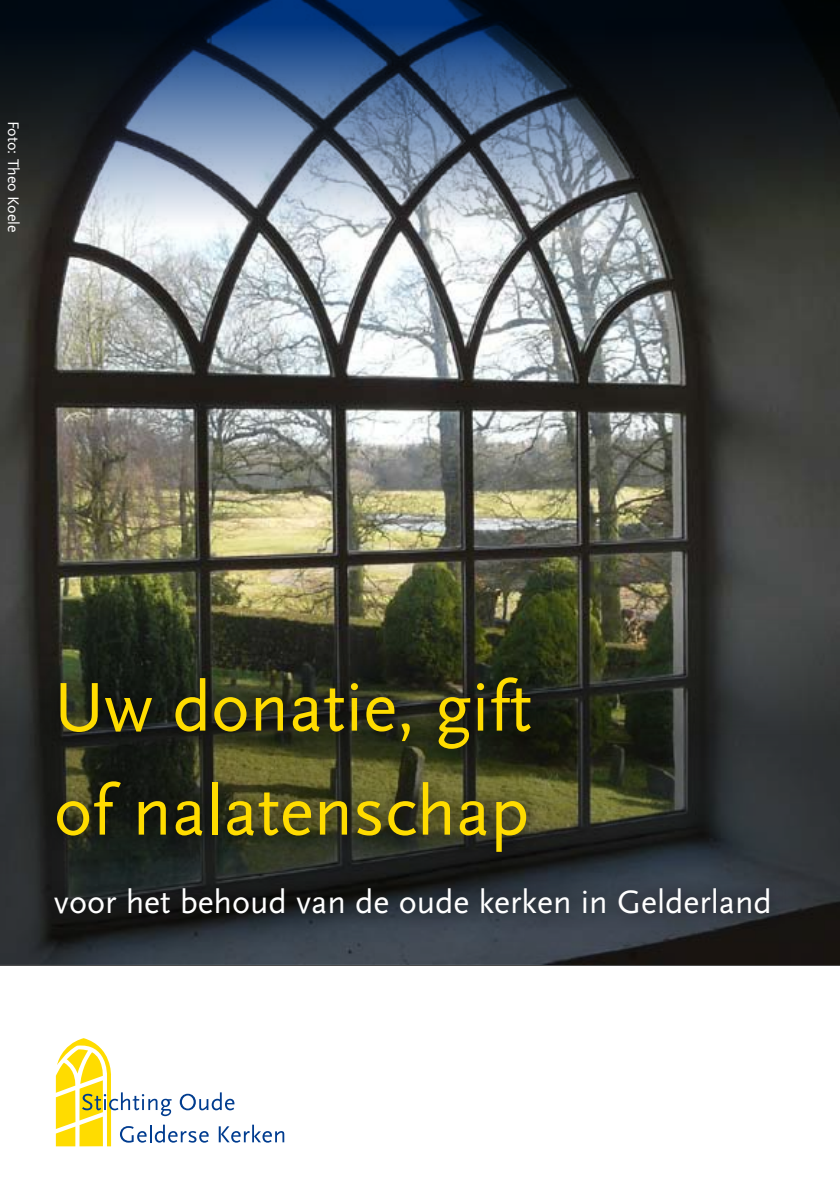
<style>
.page{position:relative;width:840px;height:1191px;background:#fff}
.page>*{position:absolute;margin:0;border:0;box-sizing:border-box;transform-origin:0 0}
.t1{font:72px/104px "Scala Sans";color:#ffdc00}
.t2{font:34px "Scala Sans";color:#fff}
.t3{font:16px "Scala Sans";color:#fff}
</style>
<div class="page">
<img style="left:0;top:260px;width:839px;height:223px">
<svg style="left:56px;top:1038px;width:228px;height:108px"></svg>
<img style="left:0;top:483px;width:839px;height:481px">
<hr style="left:0;top:964px;width:839px;height:1px;background:#000">
<svg style="left:0;top:0;width:839px;height:260px;background:#475361"></svg>
<div style="left:37px;top:658px;width:509px;height:210px;background:#000;opacity:.75"></div>
<div style="left:34px;top:868px;width:750px;height:60px;background:#000;opacity:.75"></div>
<p class="t3" style="left:22px;top:120px;width:114px;rotate:90deg">Foto: Theo Koele</p>
<h1 class="t1" style="left:54px;top:656px;width:479px">Uw donatie, gift of nalatenschap</h1>
<p class="t2" style="left:54px;top:883px;width:719px">voor het behoud van de oude kerken in Gelderland</p>
</div>
